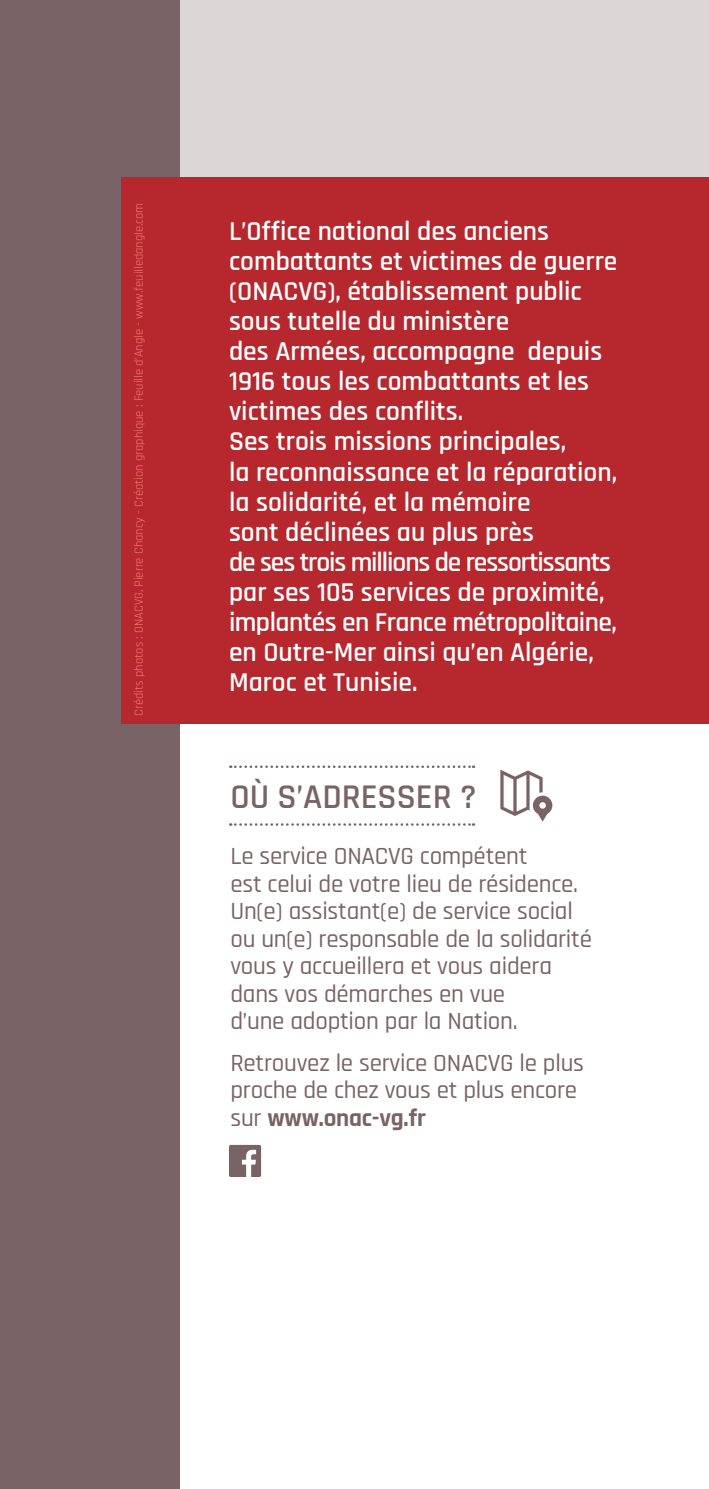
<style>
.page{position:relative;width:709px;height:1489px;background:#fff}
.page>*{position:absolute;margin:0;border:0;box-sizing:border-box;transform-origin:0 0}
.t1{font:600 35px "Rajdhani";color:#796367}
.t2{font:600 27.5px/30px "Rajdhani";color:#fff}
.t3{font:500 25px/27.5px "Rajdhani";letter-spacing:-.01em;color:#796367}
.t4{font:12.5px "Rajdhani";color:#f37d6d}
.s1{font-weight:700}
</style>
<div class="page">
<div style="left:0;top:0;width:709px;height:321px;background:#dcd5d6"></div>
<div style="left:0;top:0;width:180px;height:1488px;background:#796367"></div>
<div style="left:122px;top:177px;width:587px;height:546px;background:#b7282e"></div>
<svg style="left:230px;top:823px;width:244px;height:2px"></svg>
<svg style="left:230px;top:765px;width:244px;height:3px"></svg>
<svg style="left:500px;top:769px;width:52px;height:52px"></svg>
<div style="left:229px;top:1144px;width:32px;height:32px;background:#796367;border-radius:2px"></div>
<svg style="left:242px;top:1149px;width:14px;height:27px"></svg>
<p class="t4" style="left:132px;top:715px;width:514px;rotate:-90deg">Crédits photos : ONACVG, Pierre Chancy - Création graphique : Feuille d’Angle - www.feuilledangle.com</p>
<p class="t2" style="left:229px;top:217px;width:390px">L’Office national des anciens combattants et victimes de guerre (ONACVG), établissement public sous tutelle du ministère<br>des Armées, accompagne depuis<br>1916 tous les combattants et les victimes des conflits.<br>Ses trois missions principales,<br>la reconnaissance et la réparation, la solidarité, et la mémoire<br>sont déclinées au plus près<br>de ses trois millions de ressortissants par ses 105 services de proximité, implantés en France métropolitaine, en Outre-Mer ainsi qu’en Algérie,<br>Maroc et Tunisie.</p>
<p class="t1" style="left:230px;top:776px;width:247px">OÙ S’ADRESSER ?</p>
<p class="t3" style="left:230px;top:843px;width:363px">Le service ONACVG compétent<br>est celui de votre lieu de résidence.<br>Un(e) assistant(e) de service social ou un(e) responsable de la solidarité vous y accueillera et vous aidera dans vos démarches en vue<br>d’une adoption par la Nation.</p>
<p class="t3" style="left:230px;top:1049px;width:355px">Retrouvez le service ONACVG le plus proche de chez vous et plus encore sur <span class="s1">www.onac-vg.fr</span></p>
</div>
